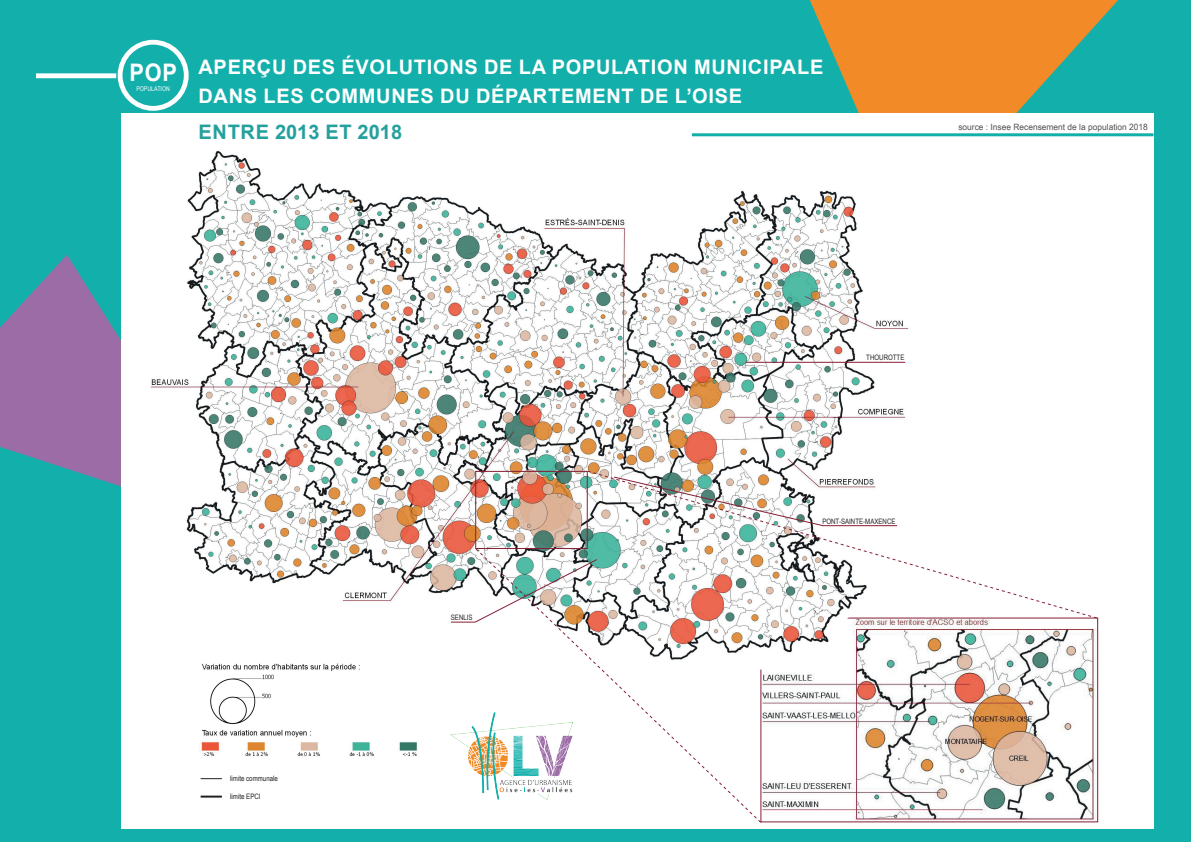
<style>
.page{position:relative;width:1191px;height:842px;background:#13afaa}
.page>*{position:absolute;margin:0;border:0;box-sizing:border-box;transform-origin:0 0}
.t1{font:700 24.1px "Arial";color:#fff;scale:.9 1}
.t2{font:700 20px/29.7px "Arial";letter-spacing:.035em;color:#fff}
.t3{font:700 20px "Arial";color:#24a09d}
.t4{font:8.7px "Arial Narrow";color:#4f5252;scale:1.18 1}
.t5{font:7.5px "Arial Narrow";color:#231f20}
.t6{font:6.4px "Arial Narrow";color:#fff}
</style>
<div class="page">
<svg style="left:0;top:255px;width:121px;height:232px;fill:#9c6ca6"></svg>
<svg style="left:810px;top:0;width:308px;height:113px;fill:#f28a27"></svg>
<div style="left:36px;top:73px;width:80px;height:5px;background:#fff"></div>
<div style="left:118px;top:40px;width:71px;height:71px;border:5px solid #fff;border-radius:50%"></div>
<div style="left:121px;top:113px;width:1032px;height:716px;background:#fff"></div>
<hr style="left:692px;top:133px;width:461px;height:3px;background:#13afaa">
<img style="left:762px;top:619px;width:334px;height:201px">
<img style="left:150px;top:133px;width:767px;height:552px">
<div style="left:475px;top:471px;width:113px;height:78px;border:1px solid #861e34"></div>
<svg style="left:474px;top:548px;width:288px;height:275px"></svg>
<svg style="left:586px;top:470px;width:512px;height:149px"></svg>
<img style="left:451px;top:712px;width:122px;height:87px">
<hr style="left:746px;top:362px;width:159px;height:1px;background:#861e34">
<svg style="left:451px;top:558px;width:147px;height:65px"></svg>
<img style="left:193px;top:659px;width:230px;height:97px">
<svg style="left:201px;top:778px;width:21px;height:1px"></svg>
<hr style="left:201px;top:796px;width:21px;height:2px;background:#231f20">
<p class="t1" style="left:129px;top:56px;width:54px">POP</p>
<p class="t6" style="left:136px;top:84px;width:35px">POPULATION</p>
<p class="t2" style="left:198px;top:52px;width:626px">APERÇU DES ÉVOLUTIONS DE LA POPULATION MUNICIPALE<br>DANS LES COMMUNES DU DÉPARTEMENT DE L’OISE</p>
<p class="t3" style="left:198px;top:117px;width:205px">ENTRE 2013 ET 2018</p>
<p class="t4" style="left:958px;top:120px;width:162px">source : Insee Recensement de la population 2018</p>
<p class="t5" style="left:230px;top:773px;width:49px">limite communale</p>
<p class="t5" style="left:230px;top:791px;width:32px">limite EPCI</p>
<p class="t5" style="left:451px;top:612px;width:23px">SENLIS</p>
<p class="t5" style="left:866px;top:352px;width:40px">THOUROTTE</p>
<p class="t5" style="left:822px;top:515px;width:75px">PONT-SAINTE-MAXENCE</p>
</div>
